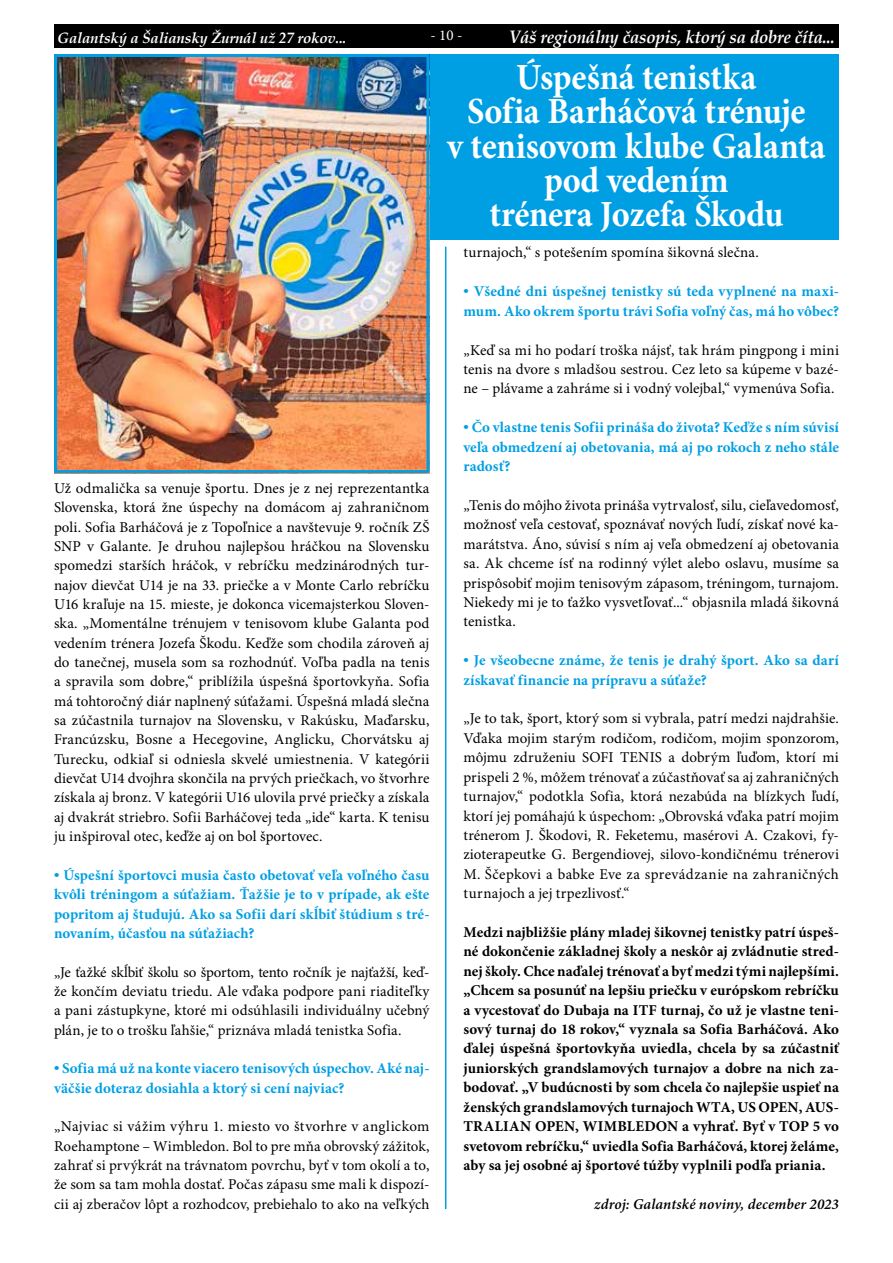
<style>
.page{position:relative;width:893px;height:1263px;background:#fff}
.page>*{position:absolute;margin:0;border:0;box-sizing:border-box;transform-origin:0 0}
.t1{font:700 36.9px/34.3px "Minion Pro";letter-spacing:-.005em;color:#fff;text-align:center;scale:.93 1}
.t2{font:italic 700 18px "Book Antiqua";letter-spacing:-.01em;color:#fff;scale:.93 1}
.t3{font:15px/19.4px "Minion Pro";letter-spacing:.005em;color:#000;text-align:justify}
.t4{font:700 15px/19.4px "Minion Pro";letter-spacing:.005em;color:#000;text-align:justify}
.t5{font:700 15px/19.4px "Minion Pro";letter-spacing:.005em;color:#009fe3}
.t6{font:italic 700 15px "Book Antiqua";letter-spacing:-.01em;color:#fff}
.t7{font:italic 600 15px "Minion Pro";letter-spacing:.01em;color:#000}
.t8{font:15px "Minion Pro";color:#fff}
.s1{font-family:"Times New Roman"}
</style>
<div class="page">
<div style="left:381px;top:54px;width:458px;height:185px;background:#009fe3"></div>
<img style="left:58px;top:58px;width:367px;height:411px">
<div style="left:54px;top:54px;width:375px;height:419px;border:3px solid #009fe3"></div>
<hr style="left:445px;top:247px;width:1px;height:962px;background:#009fe3">
<div style="left:54px;top:24px;width:785px;height:24px;background:#000"></div>
<p class="t6" style="left:57px;top:27px;width:291px">Galantský a Šaliansky Žurnál už 27 rokov...</p>
<p class="t8" style="left:431px;top:26px;width:33px">- 10 -</p>
<p class="t2" style="left:509px;top:24px;width:352px">Váš regionálny časopis, ktorý sa dobre číta...</p>
<p class="t3" style="left:54px;top:479px;width:377px">Už odmalička sa venuje športu. Dnes je z nej reprezentantka Slovenska, ktorá žne úspechy na domácom aj zahraničnom poli. Sofia Barháčová je z Topoľnice a navštevuje 9. ročník ZŠ SNP v Galante. Je druhou najlepšou hráčkou na Slovensku spomedzi starších hráčok, v rebríčku medzinárodných tur&shy;najov dievčat U14 je na 33. priečke a v Monte Carlo rebríčku U16 kraľuje na 15. mieste, je dokonca vicemajsterkou Sloven&shy;ska. „Momentálne trénujem v tenisovom klube Galanta pod vedením trénera Jozefa Škodu. Keďže som chodila zároveň aj do tanečnej, musela som sa rozhodnúť. Voľba padla na tenis a spravila som dobre,“ priblížila úspešná športovkyňa. Sofia má tohtoročný diár naplnený súťažami. Úspešná mladá slečna sa zúčastnila turnajov na Slovensku, v Rakúsku, Maďarsku, Francúzsku, Bosne a Hecegovine, Anglicku, Chorvátsku aj Turecku, odkiaľ si odniesla skvelé umiestnenia. V kategórii dievčat U14 dvojhra skončila na prvých priečkach, vo štvorhre získala aj bronz. V kategórii U16 ulovila prvé priečky a získala aj dvakrát striebro. Sofii Barháčovej teda „ide“ karta. K tenisu ju inšpiroval otec, keďže aj on bol športovec.</p>
<p class="t5" style="left:54px;top:866px;width:377px;text-align:justify"><span class="s1">•</span> Úspešní športovci musia často obetovať veľa voľného času kvôli tréningom a súťažiam. Ťažšie je to v prípade, ak ešte popritom aj študujú. Ako sa Sofii darí skĺbiť štúdium s tré&shy;novaním, účasťou na súťažiach?</p>
<p class="t3" style="left:54px;top:963px;width:377px">„Je ťažké skĺbiť školu so športom, tento ročník je najťažší, keď&shy;že končím deviatu triedu. Ale vďaka podpore pani riaditeľky a pani zástupkyne, ktoré mi odsúhlasili individuálny učebný plán, je to o trošku ľahšie,“ priznáva mladá tenistka Sofia.</p>
<p class="t5" style="left:54px;top:1059px;width:377px"><span class="s1">•</span> Sofia má už na konte viacero tenisových úspechov. Aké naj&shy;väčšie doteraz dosiahla a ktorý si cení najviac?</p>
<p class="t3" style="left:54px;top:1117px;width:377px">„Najviac si vážim výhru 1. miesto vo štvorhre v anglickom Roehamptone – Wimbledon. Bol to pre mňa obrovský zážitok, zahrať si prvýkrát na trávnatom povrchu, byť v tom okolí a to, že som sa tam mohla dostať. Počas zápasu sme mali k dispozí&shy;cii aj zberačov lôpt a rozhodcov, prebiehalo to ako na veľkých</p>
<h1 class="t1" style="left:447px;top:61px;width:408px">Úspešná tenistka<br>Sofia Barháčová trénuje<br>v tenisovom klube Galanta pod vedením<br>trénera Jozefa Škodu</h1>
<p class="t3" style="left:463px;top:244px;width:297px">turnajoch,“ s potešením spomína šikovná slečna.</p>
<p class="t5" style="left:463px;top:282px;width:377px"><span class="s1">•</span> Všedné dni úspešnej tenistky sú teda vyplnené na maxi&shy;mum. Ako okrem športu trávi Sofia voľný čas, má ho vôbec?</p>
<p class="t3" style="left:463px;top:341px;width:377px">„Keď sa mi ho podarí troška nájsť, tak hrám pingpong i mini tenis na dvore s mladšou sestrou. Cez leto sa kúpeme v bazé&shy;ne – plávame a zahráme si i vodný volejbal,“ vymenúva Sofia.</p>
<p class="t5" style="left:463px;top:418px;width:377px;text-align:justify"><span class="s1">•</span> Čo vlastne tenis Sofii prináša do života? Keďže s ním súvisí veľa obmedzení aj obetovania, má aj po rokoch z neho stále radosť?</p>
<p class="t3" style="left:463px;top:496px;width:377px">„Tenis do môjho života prináša vytrvalosť, silu, cieľavedomosť, možnosť veľa cestovať, spoznávať nových ľudí, získať nové ka&shy;marátstva. Áno, súvisí s ním aj veľa obmedzení aj obetovania sa. Ak chceme ísť na rodinný výlet alebo oslavu, musíme sa prispôsobiť mojim tenisovým zápasom, tréningom, turnajom.<br>Niekedy mi je to ťažko vysvetľovať...“ objasnila mladá šikovná tenistka.</p>
<p class="t5" style="left:463px;top:651px;width:377px"><span class="s1">•</span> Je všeobecne známe, že tenis je drahý šport. Ako sa darí získavať financie na prípravu a súťaže?</p>
<p class="t3" style="left:463px;top:709px;width:377px">„Je to tak, šport, ktorý som si vybrala, patrí medzi najdrahšie.<br>Vďaka mojim starým rodičom, rodičom, mojim sponzorom, môjmu združeniu SOFI TENIS a dobrým ľuďom, ktorí mi prispeli 2 %, môžem trénovať a zúčastňovať sa aj zahraničných turnajov,“ podotkla Sofia, ktorá nezabúda na blízkych ľudí, ktorí jej pomáhajú k úspechom: „Obrovská vďaka patrí mojim trénerom J. Škodovi, R. Feketemu, masérovi A. Czakovi, fy&shy;zioterapeutke G. Bergendiovej, silovo-kondičnému trénerovi M. Ščepkovi a babke Eve za sprevádzanie na zahraničných turnajoch a jej trpezlivosť.“</p>
<p class="t4" style="left:463px;top:923px;width:377px">Medzi najbližšie plány mladej šikovnej tenistky patrí úspeš&shy;né dokončenie základnej školy a neskôr aj zvládnutie stred&shy;nej školy. Chce naďalej trénovať a byť medzi tými najlepšími. „Chcem sa posunúť na lepšiu priečku v európskom rebríčku a vycestovať do Dubaja na ITF turnaj, čo už je vlastne teni&shy;sový turnaj do 18 rokov,“ vyznala sa Sofia Barháčová. Ako ďalej úspešná športovkyňa uviedla, chcela by sa zúčastniť juniorských grandslamových turnajov a dobre na nich za&shy;bodovať. „V budúcnosti by som chcela čo najlepšie uspieť na ženských grandslamových turnajoch WTA, US OPEN, AUS-TRALIAN OPEN, WIMBLEDON a vyhrať. Byť v TOP 5 vo svetovom rebríčku,“ uviedla Sofia Barháčová, ktorej želáme, aby sa jej osobné aj športové túžby vyplnili podľa priania.</p>
<p class="t7" style="left:594px;top:1195px;width:246px">zdroj: Galantské noviny, december 2023</p>
</div>
